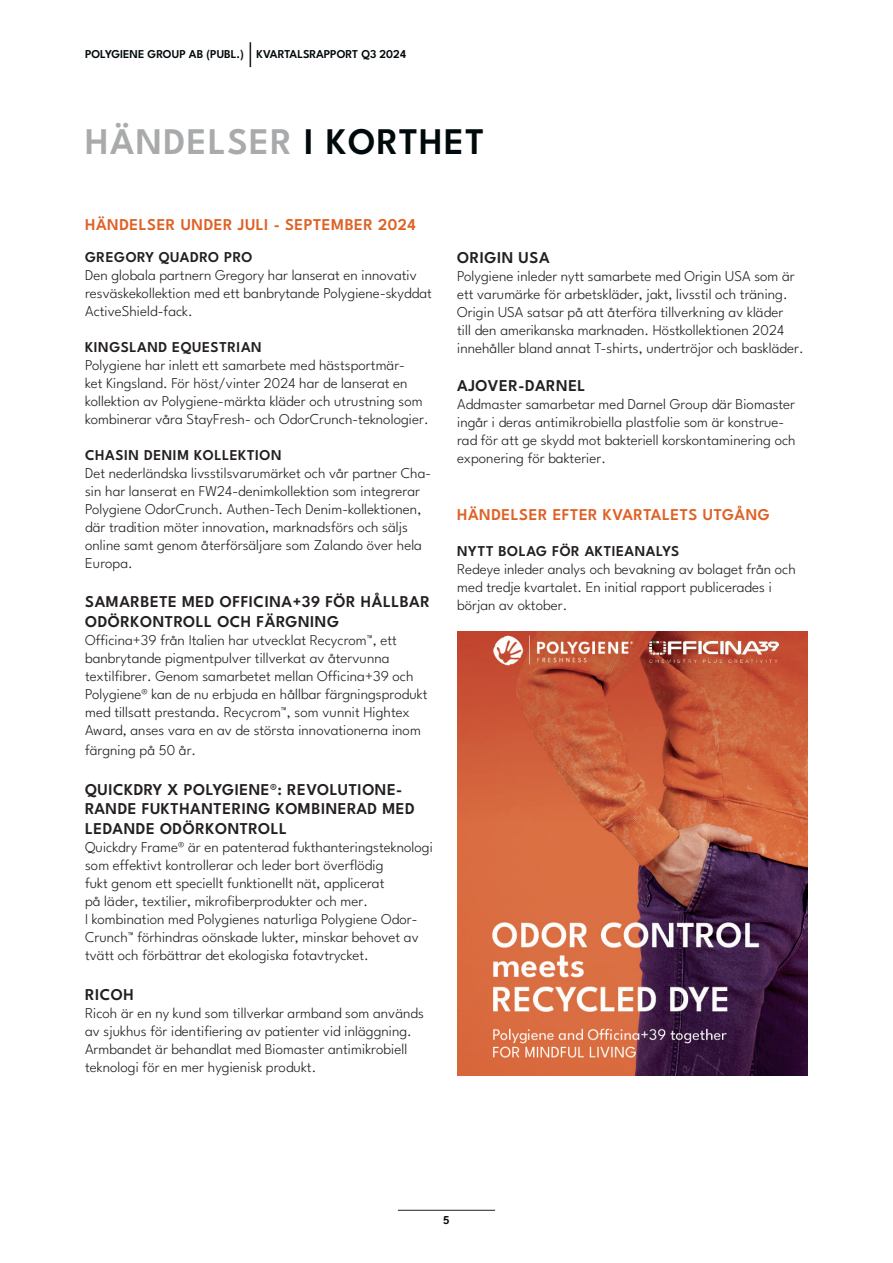
<style>
.page{position:relative;width:893px;height:1263px;background:#fff}
.page>*{position:absolute;margin:0;border:0;box-sizing:border-box;transform-origin:0 0}
.t1{font:600 37.5px "League Spartan";letter-spacing:.035em;color:#a8aaab}
.t2{font:600 16.5px/19.8px "League Spartan";letter-spacing:.03em;color:#231f20}
.t3{font:600 16.5px "League Spartan";letter-spacing:.03em;color:#dd6226}
.t4{font:300 15px/18px "League Spartan";color:#231f20}
.t5{font:600 15px "League Spartan";letter-spacing:.035em;color:#231f20}
.t6{font:600 12px "League Spartan";color:#00090b}
.s1{color:#00090b}
</style>
<div class="page">
<hr style="left:398px;top:1210px;width:97px;height:1px;background:#231f20">
<svg style="left:250px;top:43px;width:1px;height:24px"></svg>
<img style="left:458px;top:631px;width:349px;height:444px">
<p class="t6" style="left:85px;top:46px;width:323px">POLYGIENE GROUP AB (PUBL.) KVARTALSRAPPORT Q3 2024</p>
<h1 class="t1" style="left:85px;top:114px;width:401px">HÄNDELSER <span class="s1">I KORTHET</span></h1>
<p class="t3" style="left:85px;top:213px;width:332px">HÄNDELSER UNDER JULI - SEPTEMBER 2024</p>
<p class="t5" style="left:85px;top:246px;width:169px">GREGORY QUADRO PRO</p>
<p class="t4" style="left:85px;top:264px;width:348px">Den globala partnern Gregory har lanserat en innovativ resväskekollektion med ett banbrytande Polygiene-skyddat<br>ActiveShield-fack.</p>
<p class="t5" style="left:85px;top:336px;width:178px">KINGSLAND EQUESTRIAN</p>
<p class="t4" style="left:85px;top:354px;width:345px">Polygiene har inlett ett samarbete med hästsportmär-<br>ket Kingsland. För höst/vinter 2024 har de lanserat en kollektion av Polygiene-märkta kläder och utrustning som kombinerar våra StayFresh- och OdorCrunch-teknologier.</p>
<p class="t5" style="left:85px;top:444px;width:198px">CHASIN DENIM KOLLEKTION</p>
<p class="t4" style="left:85px;top:462px;width:348px">Det nederländska livsstilsvarumärket och vår partner Cha&shy;sin har lanserat en FW24-denimkollektion som integrerar Polygiene OdorCrunch. Authen-Tech Denim-kollektionen, där tradition möter innovation, marknadsförs och säljs online samt genom återförsäljare som Zalando över hela Europa.</p>
<p class="t2" style="left:85px;top:591px;width:346px">SAMARBETE MED OFFICINA+39 FÖR HÅLLBAR<br>ODÖRKONTROLL OCH FÄRGNING</p>
<p class="t4" style="left:85px;top:630px;width:344px">Officina+39 från Italien har utvecklat Recycrom™, ett banbrytande pigmentpulver tillverkat av återvunna textilfibrer. Genom samarbetet mellan Officina+39 och Polygiene® kan de nu erbjuda en hållbar färgningsprodukt med tillsatt prestanda. Recycrom™, som vunnit Hightex Award, anses vara en av de största innovationerna inom</p>
<p class="t4" style="left:85px;top:740px;width:113px">färgning på 50 år.</p>
<p class="t2" style="left:85px;top:778px;width:331px">QUICKDRY X POLYGIENE®: REVOLUTIONE-<br>RANDE FUKTHANTERING KOMBINERAD MED<br>LEDANDE ODÖRKONTROLL</p>
<p class="t4" style="left:85px;top:837px;width:349px">Quickdry Frame® är en patenterad fukthanteringsteknologi som effektivt kontrollerar och leder bort överflödig<br>fukt genom ett speciellt funktionellt nät, applicerat<br>på läder, textilier, mikrofiberprodukter och mer.<br>I kombination med Polygienes naturliga Polygiene Odor-Crunch™ förhindras oönskade lukter, minskar behovet av tvätt och förbättrar det ekologiska fotavtrycket.</p>
<p class="t2" style="left:85px;top:983px;width:50px">RICOH</p>
<p class="t4" style="left:85px;top:1002px;width:340px">Ricoh är en ny kund som tillverkar armband som används av sjukhus för identifiering av patienter vid inläggning.<br>Armbandet är behandlat med Biomaster antimikrobiell teknologi för en mer hygienisk produkt.</p>
<p class="t2" style="left:457px;top:246px;width:94px">ORIGIN USA</p>
<p class="t4" style="left:457px;top:266px;width:348px">Polygiene inleder nytt samarbete med Origin USA som är ett varumärke för arbetskläder, jakt, livsstil och träning.<br>Origin USA satsar på att återföra tillverkning av kläder<br>till den amerikanska marknaden. Höstkollektionen 2024 innehåller bland annat T-shirts, undertröjor och baskläder.</p>
<p class="t2" style="left:457px;top:374px;width:130px">AJOVER-DARNEL</p>
<p class="t4" style="left:457px;top:393px;width:340px">Addmaster samarbetar med Darnel Group där Biomaster ingår i deras antimikrobiella plastfolie som är konstrue&shy;rad för att ge skydd mot bakteriell korskontaminering och exponering för bakterier.</p>
<p class="t3" style="left:457px;top:503px;width:314px">HÄNDELSER EFTER KVARTALETS UTGÅNG</p>
<p class="t5" style="left:457px;top:540px;width:224px">NYTT BOLAG FÖR AKTIEANALYS</p>
<p class="t4" style="left:457px;top:559px;width:340px">Redeye inleder analys och bevakning av bolaget från och med tredje kvartalet. En initial rapport publicerades i början av oktober.</p>
<p class="t6" style="left:443px;top:1211px;width:8px">5</p>
</div>
